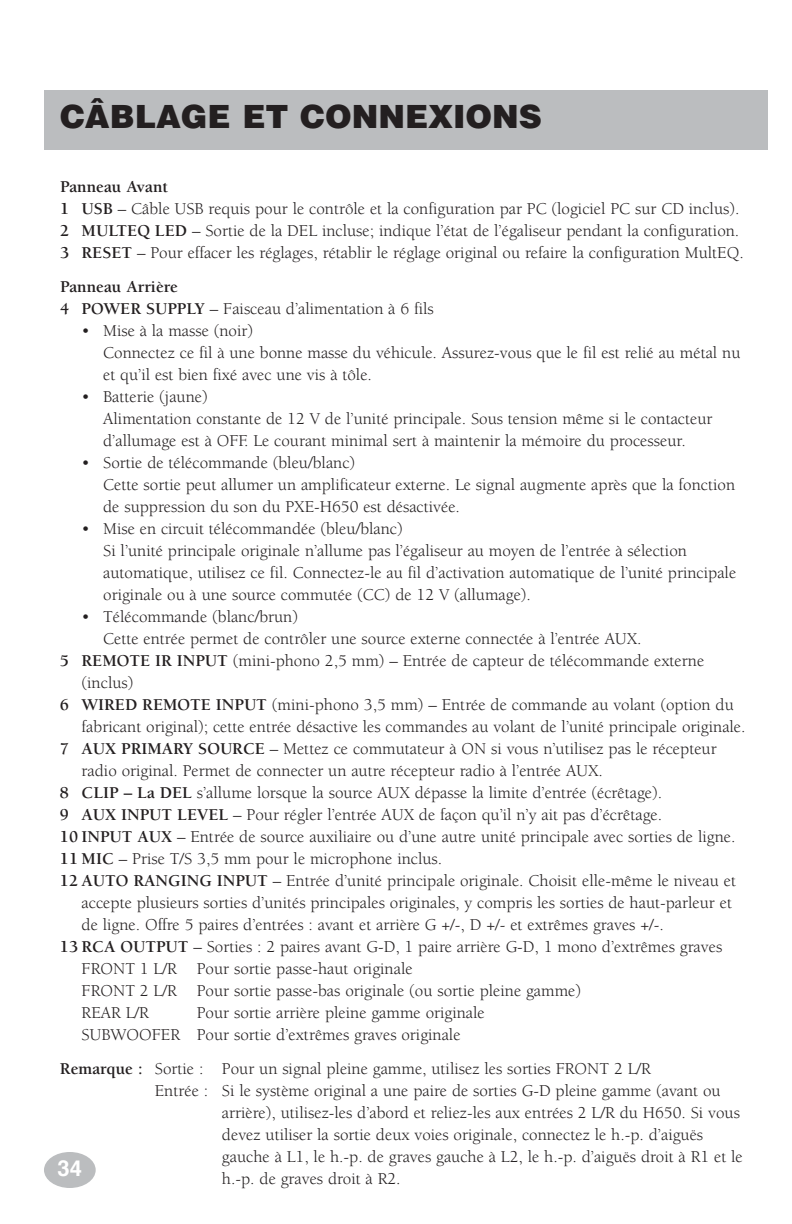
<style>
.page{position:relative;width:792px;height:1224px;background:#fff}
.page>*{position:absolute;margin:0;border:0;box-sizing:border-box;transform-origin:0 0}
.t1{font:900 32px "Helvetica";color:#231f20}
.t2{font:700 22px "Helvetica";color:#fff}
.t3{font:17px/22px "Berkeley";color:#231f20}
.s1{font-weight:700}
</style>
<div class="page">
<div style="left:44px;top:90px;width:724px;height:59px;background:#bbbdbf"></div>
<div style="left:44px;top:1152px;width:52px;height:36px;background:#bbbdbf;border-radius:50%"></div>
<h1 class="t1" style="left:60px;top:105px;width:483px">CÂBLAGE ET CONNEXIONS</h1>
<p class="t3" style="left:60px;top:177px;width:685px"><span class="s1">Panneau Avant<br>1 USB</span> – Câble USB requis pour le contrôle et la configuration par PC (logiciel PC sur CD inclus).<br><span class="s1">2 MULTEQ LED</span> – Sortie de la DEL incluse; indique l’état de l’égaliseur pendant la configuration.<br><span class="s1">3 RESET</span> – Pour effacer les réglages, rétablir le réglage original ou refaire la configuration MultEQ.</p>
<p class="t3" style="left:60px;top:277px;width:375px"><span class="s1">Panneau Arrière<br>4 POWER SUPPLY</span> – Faisceau d’alimentation à 6 fils</p>
<p class="t3" style="left:103px;top:321px;width:639px;text-indent:-22px">• Mise à la masse (noir)<br>Connectez ce fil à une bonne masse du véhicule. Assurez-vous que le fil est relié au métal nu et qu’il est bien fixé avec une vis à tôle.</p>
<p class="t3" style="left:103px;top:387px;width:611px;text-indent:-22px">• Batterie (jaune)<br>Alimentation constante de 12 V de l’unité principale. Sous tension même si le contacteur d’allumage est à OFF. Le courant minimal sert à maintenir la mémoire du processeur.</p>
<p class="t3" style="left:103px;top:453px;width:633px;text-indent:-22px">• Sortie de télécommande (bleu/blanc)<br>Cette sortie peut allumer un amplificateur externe. Le signal augmente après que la fonction de suppression du son du PXE-H650 est désactivée.</p>
<p class="t3" style="left:103px;top:519px;width:635px;text-indent:-22px">• Mise en circuit télécommandée (bleu/blanc)<br>Si l’unité principale originale n’allume pas l’égaliseur au moyen de l’entrée à sélection automatique, utilisez ce fil. Connectez-le au fil d’activation automatique de l’unité principale originale ou à une source commutée (CC) de 12 V (allumage).</p>
<p class="t3" style="left:82px;top:607px;width:218px">• Télécommande (blanc/brun)</p>
<p class="t3" style="left:103px;top:629px;width:540px">Cette entrée permet de contrôler une source externe connectée à l’entrée AUX.</p>
<p class="t3" style="left:60px;top:651px;width:646px"><span class="s1">5 REMOTE IR INPUT</span> (mini-phono 2,5 mm) – Entrée de capteur de télécommande externe</p>
<p class="t3" style="left:82px;top:673px;width:53px">(inclus)</p>
<p class="t3" style="left:60px;top:695px;width:675px"><span class="s1">6 WIRED REMOTE INPUT</span> (mini-phono 3,5 mm) – Entrée de commande au volant (option du</p>
<p class="t3" style="left:82px;top:717px;width:666px">fabricant original); cette entrée désactive les commandes au volant de l’unité principale originale.</p>
<p class="t3" style="left:60px;top:739px;width:658px"><span class="s1">7 AUX PRIMARY SOURCE</span> – Mettez ce commutateur à ON si vous n’utilisez pas le récepteur</p>
<p class="t3" style="left:82px;top:761px;width:523px">radio original. Permet de connecter un autre récepteur radio à l’entrée AUX.</p>
<p class="t3" style="left:60px;top:783px;width:604px"><span class="s1">8 CLIP – La DEL</span> s’allume lorsque la source AUX dépasse la limite d’entrée (écrêtage).</p>
<p class="t3" style="left:60px;top:805px;width:604px"><span class="s1">9 AUX INPUT LEVEL</span> – Pour régler l’entrée AUX de façon qu’il n’y ait pas d’écrêtage.</p>
<p class="t3" style="left:60px;top:827px;width:677px"><span class="s1">10 INPUT AUX</span> – Entrée de source auxiliaire ou d’une autre unité principale avec sorties de ligne.</p>
<p class="t3" style="left:60px;top:849px;width:384px"><span class="s1">11 MIC</span> – Prise T/S 3,5 mm pour le microphone inclus.</p>
<p class="t3" style="left:60px;top:871px;width:678px"><span class="s1">12 AUTO RANGING INPUT</span> – Entrée d’unité principale originale. Choisit elle-même le niveau et</p>
<p class="t3" style="left:82px;top:893px;width:652px">accepte plusieurs sorties d’unités principales originales, y compris les sorties de haut-parleur et</p>
<p class="t3" style="left:82px;top:915px;width:584px">de ligne. Offre 5 paires d’entrées : avant et arrière G +/-, D +/- et extrêmes graves +/-.</p>
<p class="t3" style="left:60px;top:937px;width:664px"><span class="s1">13 RCA OUTPUT</span> – Sorties : 2 paires avant G-D, 1 paire arrière G-D, 1 mono d’extrêmes graves</p>
<p class="t3" style="left:82px;top:959px;width:333px">FRONT 1 L/R Pour sortie passe-haut originale</p>
<p class="t3" style="left:82px;top:981px;width:501px">FRONT 2 L/R Pour sortie passe-bas originale (ou sortie pleine gamme)</p>
<p class="t3" style="left:82px;top:1003px;width:69px">REAR L/R</p>
<p class="t3" style="left:82px;top:1003px;width:405px;text-indent:115px">Pour sortie arrière pleine gamme originale<br>SUBWOOFER Pour sortie d’extrêmes graves originale</p>
<p class="t3" style="left:60px;top:1059px;width:593px"><span class="s1">Remarque :</span> Sortie : Pour un signal pleine gamme, utilisez les sorties FRONT 2 L/R</p>
<p class="t3" style="left:155px;top:1081px;width:567px">Entrée : Si le système original a une paire de sorties G-D pleine gamme (avant ou</p>
<p class="t3" style="left:222px;top:1103px;width:520px">arrière), utilisez-les d’abord et reliez-les aux entrées 2 L/R du H650. Si vous</p>
<p class="t3" style="left:222px;top:1125px;width:483px">devez utiliser la sortie deux voies originale, connectez le h.-p. d’aiguës</p>
<p class="t3" style="left:222px;top:1147px;width:522px">gauche à L1, le h.-p. de graves gauche à L2, le h.-p. d’aiguës droit à R1 et le</p>
<p class="t3" style="left:222px;top:1169px;width:180px">h.-p. de graves droit à R2.</p>
<p class="t2" style="left:58px;top:1159px;width:26px">34</p>
</div>
